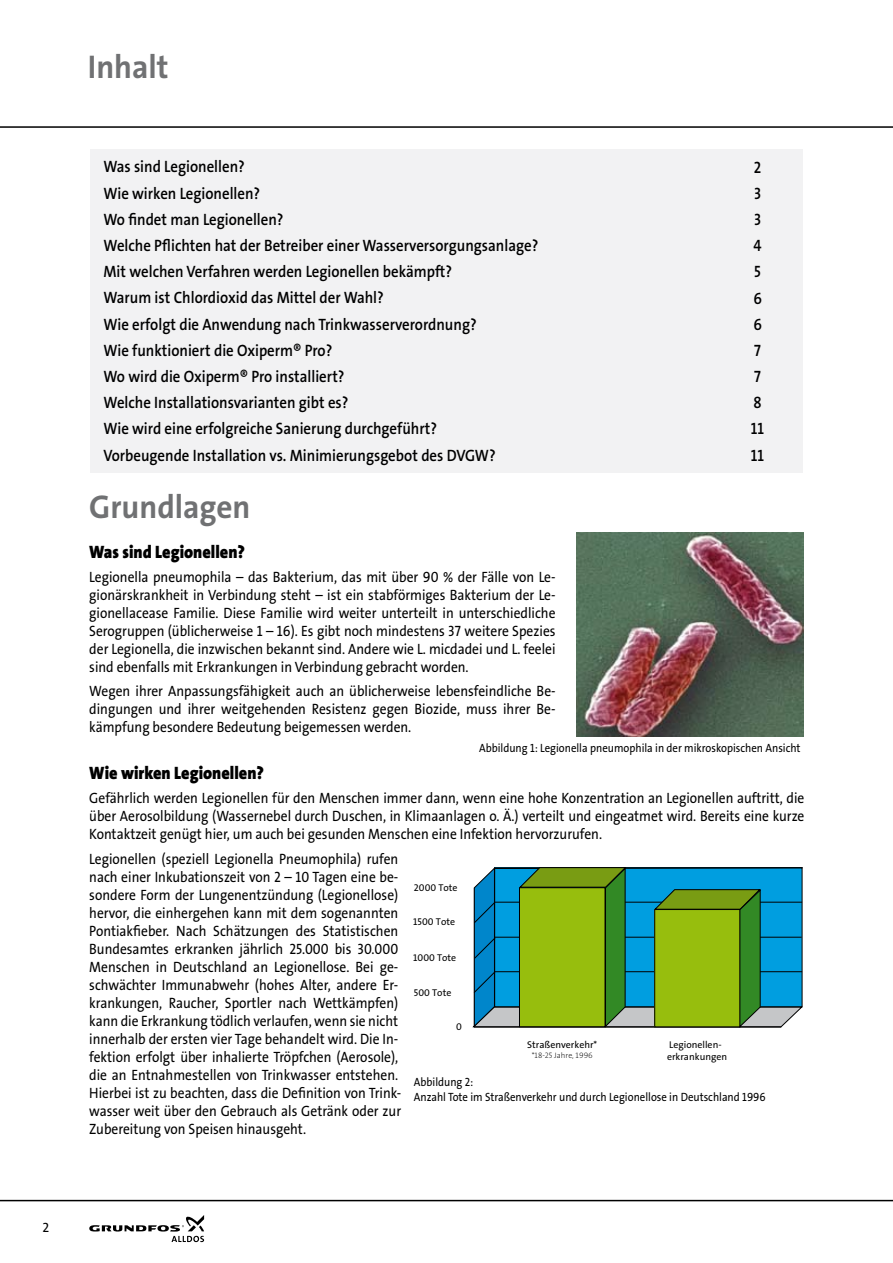
<style>
.page{position:relative;width:893px;height:1263px;background:#fff}
.page>*{position:absolute;margin:0;border:0;box-sizing:border-box;transform-origin:0 0}
.t1{font:33px "The Sans Grundfos 7 B";color:#707173;scale:.95 1}
.t2{font:18px "The Sans Grundfos 9 BL";color:#000;scale:.9 1}
.t3{font:16.5px/26.2px "The Sans Grundfos 6 SB";color:#000;scale:.9 1}
.t4{font:15px/18px "The Sans Grundfos 5 R";color:#000;text-align:justify;scale:.9 1}
.t5{font:13.5px "The Sans Grundfos 5 R";color:#000}
.t6{font:12px/14.4px "The Sans Grundfos 5 R";color:#000;scale:.9 1}
.t7{font:9.9px/11.9px "The Sans Grundfos 5 R";color:#000}
.t8{font:7.95px "The Sans Grundfos 2 XL";color:#000}
</style>
<div class="page">
<hr style="left:0;top:126px;width:893px;height:2px;background:#000">
<hr style="left:0;top:1200px;width:893px;height:1px;background:#000">
<svg style="left:89px;top:1215px;width:115px;height:27px"></svg>
<div style="left:90px;top:150px;width:713px;height:323px;background:#f2f2f3"></div>
<img style="left:577px;top:533px;width:227px;height:203px">
<svg style="left:472px;top:867px;width:331px;height:161px;background:#54a05e"></svg>
<p class="t5" style="left:43px;top:1220px;width:8px">2</p>
<h1 class="t1" style="left:88px;top:49px;width:87px">Inhalt</h1>
<p class="t3" style="left:103px;top:154px;width:485px">Was sind Legionellen?<br>Wie wirken Legionellen?<br>Wo findet man Legionellen?<br>Welche Pflichten hat der Betreiber einer Wasserversorgungsanlage?<br>Mit welchen Verfahren werden Legionellen bekämpft?<br>Warum ist Chlordioxid das Mittel der Wahl?<br>Wie erfolgt die Anwendung nach Trinkwasserverordnung?<br>Wie funktioniert die Oxiperm® Pro?<br>Wo wird die Oxiperm® Pro installiert?<br>Welche Installationsvarianten gibt es?<br>Wie wird eine erfolgreiche Sanierung durchgeführt?<br>Vorbeugende Installation vs. Minimierungsgebot des DVGW?</p>
<p class="t3" style="left:751px;top:154px;width:16px">2<br>3<br>3<br>4<br>5<br>6<br>6<br>7<br>7<br>8<br>11<br>11</p>
<h1 class="t1" style="left:89px;top:489px;width:171px">Grundlagen</h1>
<p class="t2" style="left:89px;top:542px;width:174px">Was sind Legionellen?</p>
<p class="t4" style="left:89px;top:568px;width:520px">Legionella pneumophila – das Bakterium, das mit über 90 % der Fälle von Le&shy;gionärskrankheit in Verbindung steht – ist ein stabförmiges Bakterium der Le&shy;gionellacease Familie. Diese Familie wird weiter unterteilt in unterschiedliche Serogruppen (üblicherweise 1 – 16). Es gibt noch mindestens 37 weitere Spezies der Legionella, die inzwischen bekannt sind. Andere wie L. micdadei und L. feelei sind ebenfalls mit Erkrankungen in Verbindung gebracht worden.</p>
<p class="t4" style="left:89px;top:683px;width:520px">Wegen ihrer Anpassungsfähigkeit auch an üblicherweise lebensfeindliche Be&shy;dingungen und ihrer weitgehenden Resistenz gegen Biozide, muss ihrer Be&shy;kämpfung besondere Bedeutung beigemessen werden.</p>
<p class="t6" style="left:479px;top:741px;width:359px">Abbildung 1: Legionella pneumophila in der mikroskopischen Ansicht</p>
<p class="t2" style="left:89px;top:763px;width:196px">Wie wirken Legionellen?</p>
<p class="t4" style="left:89px;top:790px;width:796px">Gefährlich werden Legionellen für den Menschen immer dann, wenn eine hohe Konzentration an Legionellen auftritt, die über Aerosolbildung (Wassernebel durch Duschen, in Klimaanlagen o. Ä.) verteilt und eingeatmet wird. Bereits eine kurze Kontaktzeit genügt hier, um auch bei gesunden Menschen eine Infektion hervorzurufen.</p>
<p class="t4" style="left:89px;top:850px;width:348px;text-align:left">Legionellen (speziell Legionella Pneumophila) rufen nach einer Inkubationszeit von 2 – 10 Tagen eine be&shy;sondere Form der Lungenentzündung (Legionellose) hervor, die einhergehen kann mit dem sogenannten Pontiakfieber. Nach Schätzungen des Statistischen Bundesamtes erkranken jährlich 25.000 bis 30.000<br>Menschen in Deutschland an Legionellose. Bei ge&shy;schwächter Immunabwehr (hohes Alter, andere Er&shy;krankungen, Raucher, Sportler nach Wettkämpfen) kann die Erkrankung tödlich verlaufen, wenn sie nicht innerhalb der ersten vier Tage behandelt wird. Die In&shy;fektion erfolgt über inhalierte Tröpfchen (Aerosole), die an Entnahmestellen von Trinkwasser entstehen.<br>Hierbei ist zu beachten, dass die Definition von Trink&shy;wasser weit über den Gebrauch als Getränk oder zur Zubereitung von Speisen hinausgeht.</p>
<p class="t7" style="left:414px;top:882px;width:45px">2000 Tote</p>
<p class="t7" style="left:413px;top:916px;width:43px">1500 Tote</p>
<p class="t7" style="left:413px;top:952px;width:45px">1000 Tote</p>
<p class="t7" style="left:414px;top:987px;width:39px">500 Tote</p>
<p class="t7" style="left:456px;top:1021px;width:7px">0</p>
<p class="t7" style="left:527px;top:1039px;width:71px">Straßenverkehr*</p>
<p class="t8" style="left:532px;top:1051px;width:63px">*18-25 Jahre, 1996</p>
<p class="t7" style="left:667px;top:1039px;width:62px">Legionellen&shy;erkrankungen</p>
<p class="t6" style="left:414px;top:1075px;width:393px">Abbildung 2:<br>Anzahl Tote im Straßenverkehr und durch Legionellose in Deutschland 1996</p>
</div>
